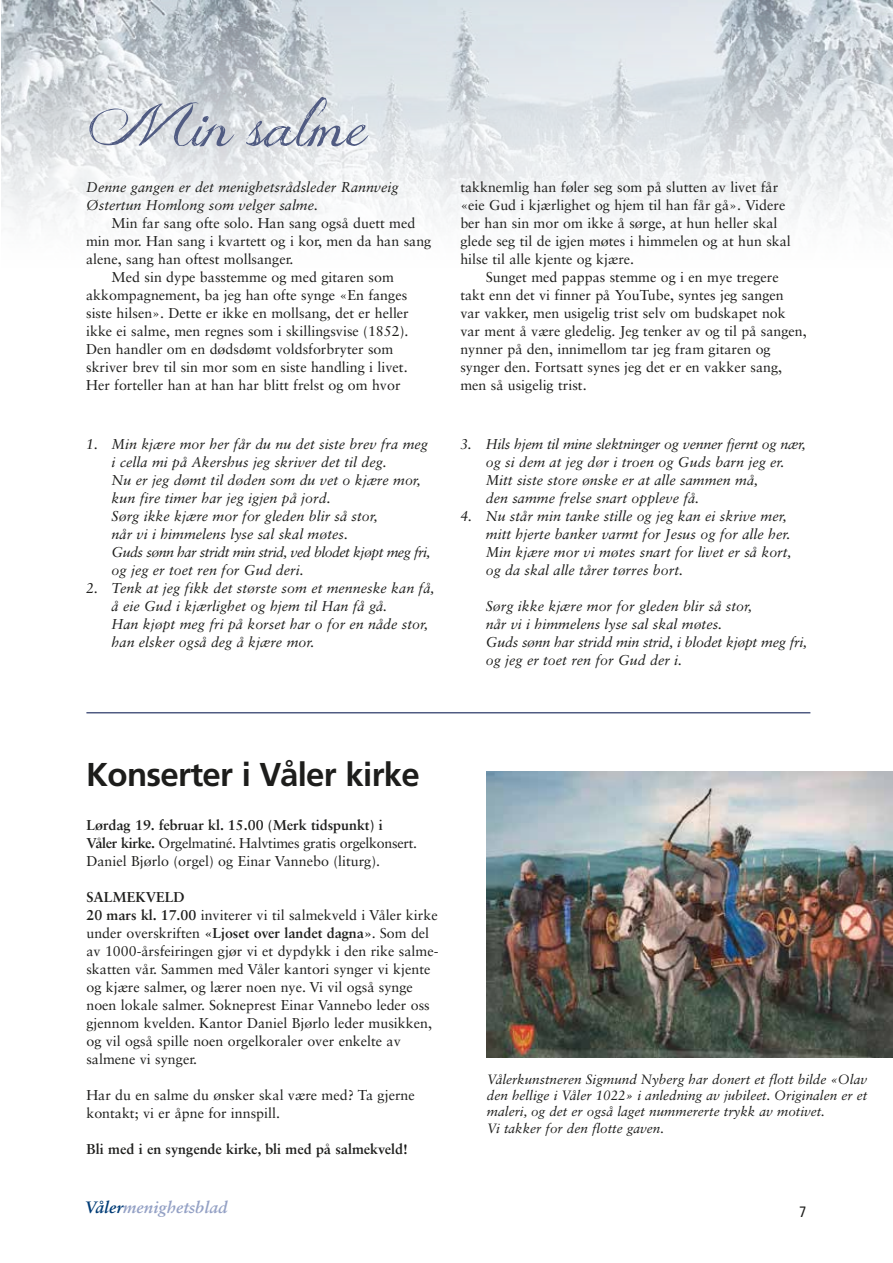
<style>
.page{position:relative;width:893px;height:1263px;background:#fff}
.page>*{position:absolute;margin:0;border:0;box-sizing:border-box;transform-origin:0 0}
.t1{font:58.5px "Jellyka Delicious Cake";color:#505b82}
.t2{font:700 33px "Frutiger LT Std";letter-spacing:-.02em;color:#1d1d1b}
.t3{font:italic 700 16.5px "Sabon LT Std";color:#94a1c5}
.t4{font:condensed 15px "Frutiger LT Std";color:#1d1d1b}
.t5{font:italic 14.25px/18px "Sabon LT Pro";color:#1d1d1b}
.t6{font:14.25px/18px "Sabon LT Pro";color:#1d1d1b}
.t7{font:14.25px/18px "Sabon LT Std";color:#1d1d1b}
.t8{font:14.25px/18px "Sabon LT Std";letter-spacing:-.02em;color:#1d1d1b}
.t9{font:700 14.25px "Sabon LT Std";color:#1d1d1b}
.t10{font:italic 13.5px/16.2px "Sabon LT Std";color:#1d1d1b}
.s1{font-weight:700}
.s2{color:#003c76}
</style>
<div class="page">
<img style="left:1px;top:0;width:892px;height:223px">
<img style="left:487px;top:771px;width:406px;height:286px">
<hr style="left:86px;top:712px;width:724px;height:1px;background:#505b82">
<h1 class="t1" style="left:89px;top:87px;width:281px">Min salme</h1>
<p class="t5" style="left:86px;top:177px;width:314px">Denne gangen er det menighetsrådsleder Rannveig<br>Østertun Homlong som velger salme.</p>
<p class="t6" style="left:112px;top:213px;width:305px">Min far sang ofte solo. Han sang også duett med</p>
<p class="t6" style="left:86px;top:231px;width:347px">min mor. Han sang i kvartett og i kor, men da han sang</p>
<p class="t6" style="left:86px;top:249px;width:209px">alene, sang han oftest mollsanger.</p>
<p class="t6" style="left:112px;top:267px;width:284px">Med sin dype basstemme og med gitaren som</p>
<p class="t6" style="left:86px;top:285px;width:323px">akkompagnement, ba jeg han ofte synge «En fanges</p>
<p class="t6" style="left:86px;top:303px;width:324px">siste hilsen». Dette er ikke en mollsang, det er heller</p>
<p class="t6" style="left:86px;top:321px;width:324px">ikke ei salme, men regnes som i skillingsvise (1852).</p>
<p class="t6" style="left:86px;top:339px;width:309px">Den handler om en dødsdømt voldsforbryter som</p>
<p class="t6" style="left:86px;top:357px;width:323px">skriver brev til sin mor som en siste handling i livet.</p>
<p class="t6" style="left:86px;top:375px;width:316px">Her forteller han at han har blitt frelst og om hvor</p>
<p class="t5" style="left:112px;top:435px;width:320px;text-indent:-25px">1. Min kjære mor her får du nu det siste brev fra meg i cella mi på Akershus jeg skriver det til deg.<br>Nu er jeg dømt til døden som du vet o kjære mor, kun fire timer har jeg igjen på jord.<br>Sørg ikke kjære mor for gleden blir så stor,<br>når vi i himmelens lyse sal skal møtes.<br>Guds sønn har stridt min strid, ved blodet kjøpt meg fri, og jeg er toet ren for Gud deri.</p>
<p class="t5" style="left:112px;top:579px;width:324px;text-indent:-25px">2. Tenk at jeg fikk det største som et menneske kan få, å eie Gud i kjærlighet og hjem til Han få gå.<br>Han kjøpt meg fri på korset har o for en nåde stor, han elsker også deg å kjære mor.</p>
<p class="t6" style="left:460px;top:177px;width:332px">takknemlig han føler seg som på slutten av livet får «eie Gud i kjærlighet og hjem til han får gå». Videre ber han sin mor om ikke å sørge, at hun heller skal glede seg til de igjen møtes i himmelen og at hun skal hilse til alle kjente og kjære.</p>
<p class="t6" style="left:460px;top:267px;width:348px;text-indent:25px">Sunget med pappas stemme og i en mye tregere takt enn det vi finner på YouTube, syntes jeg sangen var vakker, men usigelig trist selv om budskapet nok var ment å være gledelig. Jeg tenker av og til på sangen, nynner på den, innimellom tar jeg fram gitaren og synger den. Fortsatt synes jeg det er en vakker sang, men så usigelig trist.</p>
<p class="t5" style="left:486px;top:435px;width:321px;text-indent:-25px">3. Hils hjem til mine slektninger og venner fjernt og nær, og si dem at jeg dør i troen og Guds barn jeg er.<br>Mitt siste store ønske er at alle sammen må,<br>den samme frelse snart oppleve få.</p>
<p class="t5" style="left:486px;top:507px;width:307px;text-indent:-25px">4. Nu står min tanke stille og jeg kan ei skrive mer, mitt hjerte banker varmt for Jesus og for alle her.<br>Min kjære mor vi møtes snart for livet er så kort, og da skal alle tårer tørres bort.</p>
<p class="t5" style="left:486px;top:596px;width:323px">Sørg ikke kjære mor for gleden blir så stor,<br>når vi i himmelens lyse sal skal møtes.<br>Guds sønn har stridd min strid, i blodet kjøpt meg fri, og jeg er toet ren for Gud der i.</p>
<h2 class="t2" style="left:86px;top:755px;width:335px">Konserter i Våler kirke</h2>
<p class="t8" style="left:86px;top:816px;width:332px"><span class="s1">Lørdag 19. februar kl. 15.00 (Merk tidspunkt) i<br>Våler kirke.</span> Orgelmatiné. Halvtimes gratis orgelkonsert.<br>Daniel Bjørlo (orgel) og Einar Vannebo (liturg).</p>
<p class="t7" style="left:86px;top:888px;width:354px"><span class="s1">SALMEKVELD<br>20 mars kl. 17.00</span> inviterer vi til salmekveld i Våler kirke under overskriften <span class="s1">«Ljoset over landet dagna»</span>. Som del av 1000-årsfeiringen gjør vi et dypdykk i den rike salme&shy;skatten vår. Sammen med Våler kantori synger vi kjente og kjære salmer, og lærer noen nye. Vi vil også synge noen lokale salmer. Sokneprest Einar Vannebo leder oss gjennom kvelden. Kantor Daniel Bjørlo leder musikken, og vil også spille noen orgelkoraler over enkelte av salmene vi synger.</p>
<p class="t7" style="left:86px;top:1086px;width:330px">Har du en salme du ønsker skal være med? Ta gjerne kontakt; vi er åpne for innspill.</p>
<p class="t9" style="left:86px;top:1140px;width:323px">Bli med i en syngende kirke, bli med på salmekveld!</p>
<p class="t10" style="left:487px;top:1071px;width:382px">Vålerkunstneren Sigmund Nyberg har donert et flott bilde «Olav den hellige i Våler 1022» i anledning av jubileet. Originalen er et maleri, og det er også laget nummererte trykk av motivet.<br>Vi takker for den flotte gaven.</p>
<p class="t3" style="left:85px;top:1198px;width:144px"><span class="s2">Våler</span>menighetsblad</p>
<p class="t4" style="left:799px;top:1203px;width:9px">7</p>
</div>
